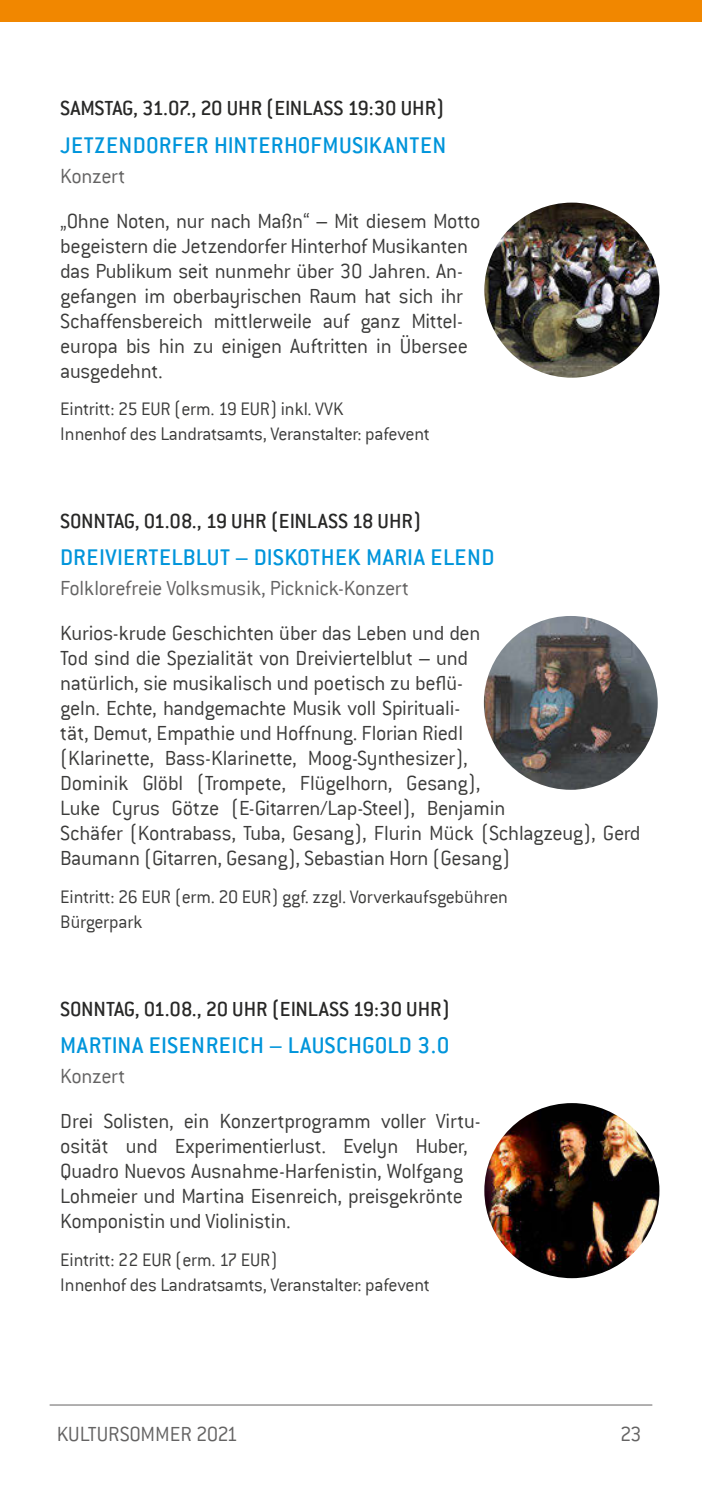
<style>
.page{position:relative;width:702px;height:1489px;background:#fff}
.page>*{position:absolute;margin:0;border:0;box-sizing:border-box;transform-origin:0 0}
.Veranstaltungstitel{font:500 25px "Conduit ITC";letter-spacing:.02em;color:#0095db}
.Fließtext_regular{font:300 22.5px/25px "Conduit ITC";letter-spacing:-.015em;color:#3c3c3b}
.Veranstaltungsdatum{font:500 22.5px "Conduit ITC";color:#282827}
.Veranstaltungsart{font:300 22.5px "Conduit ITC";letter-spacing:-.015em;color:#646363}
.EINTRITT{font:300 20px "Conduit ITC";letter-spacing:-.015em;color:#3c3c3b}
</style>
<div class="page">
<img style="left:484px;top:203px;width:175px;height:175px;border-radius:87px">
<img style="left:484px;top:1103px;width:175px;height:175px;border-radius:87px">
<img style="left:484px;top:616px;width:173px;height:173px;border-radius:87px">
<hr style="left:50px;top:1404px;width:602px;height:1px;background:#646363">
<div style="left:0;top:0;width:702px;height:21px;background:#f18700"></div>
<p class="Veranstaltungsdatum" style="left:60px;top:95px;width:385px">SAMSTAG, 31.07., 20 UHR (EINLASS 19:30 UHR)</p>
<p class="Veranstaltungstitel" style="left:60px;top:131px;width:387px">JETZENDORFER HINTERHOFMUSIKANTEN</p>
<p class="Veranstaltungsart" style="left:60px;top:163px;width:67px">Konzert</p>
<p class="Fließtext_regular" style="left:60px;top:208px;width:422px">„Ohne Noten, nur nach Maßn“ – Mit diesem Motto begeistern die Jetzendorfer Hinterhof Musikanten das Publikum seit nunmehr über 30 Jahren. An&shy;gefangen im oberbayrischen Raum hat sich ihr Schaffensbereich mittlerweile auf ganz Mittel&shy;europa bis hin zu einigen Auftritten in Übersee ausgedehnt.</p>
<p class="EINTRITT" style="left:60px;top:398px;width:285px">Eintritt: 25 EUR (erm. 19 EUR) inkl. VVK</p>
<p class="EINTRITT" style="left:60px;top:423px;width:371px">Innenhof des Landratsamts, Veranstalter: pafevent</p>
<p class="Veranstaltungsdatum" style="left:60px;top:508px;width:362px">SONNTAG, 01.08., 19 UHR (EINLASS 18 UHR)</p>
<p class="Veranstaltungstitel" style="left:60px;top:543px;width:436px">DREIVIERTELBLUT – DISKOTHEK MARIA ELEND</p>
<p class="Veranstaltungsart" style="left:60px;top:576px;width:350px">Folklorefreie Volksmusik, Picknick-Konzert</p>
<p class="Fließtext_regular" style="left:60px;top:621px;width:582px">Kurios-krude Geschichten über das Leben und den<br>Tod sind die Spezialität von Dreiviertelblut – und<br>natürlich, sie musikalisch und poetisch zu beflü-<br>geln. Echte, handgemachte Musik voll Spirituali-<br>tät, Demut, Empathie und Hoffnung. Florian Riedl<br>(Klarinette, Bass-Klarinette, Moog-Synthesizer),<br>Dominik Glöbl (Trompete, Flügelhorn, Gesang),<br>Luke Cyrus Götze (E-Gitarren/Lap-Steel), Benjamin<br>Schäfer (Kontrabass, Tuba, Gesang), Flurin Mück (Schlagzeug), Gerd Baumann (Gitarren, Gesang), Sebastian Horn (Gesang)</p>
<p class="EINTRITT" style="left:60px;top:885px;width:449px">Eintritt: 26 EUR (erm. 20 EUR) ggf. zzgl. Vorverkaufsgebühren</p>
<p class="EINTRITT" style="left:60px;top:910px;width:84px">Bürgerpark</p>
<p class="Veranstaltungsdatum" style="left:60px;top:995px;width:391px">SONNTAG, 01.08., 20 UHR (EINLASS 19:30 UHR)</p>
<p class="Veranstaltungstitel" style="left:60px;top:1031px;width:390px">MARTINA EISENREICH – LAUSCHGOLD 3.0</p>
<p class="Veranstaltungsart" style="left:60px;top:1063px;width:67px">Konzert</p>
<p class="Fließtext_regular" style="left:60px;top:1108px;width:422px">Drei Solisten, ein Konzertprogramm voller Virtu&shy;osität und Experimentierlust. Evelyn Huber, Quadro Nuevos Ausnahme-Harfenistin, Wolfgang Lohmeier und Martina Eisenreich, preisgekrönte Komponistin und Violinistin.</p>
<p class="EINTRITT" style="left:60px;top:1248px;width:219px">Eintritt: 22 EUR (erm. 17 EUR)</p>
<p class="EINTRITT" style="left:60px;top:1273px;width:371px">Innenhof des Landratsamts, Veranstalter: pafevent</p>
<p class="Veranstaltungsart" style="left:57px;top:1421px;width:183px">KULTURSOMMER 2021</p>
<p class="Veranstaltungsart" style="left:620px;top:1421px;width:23px">23</p>
</div>
